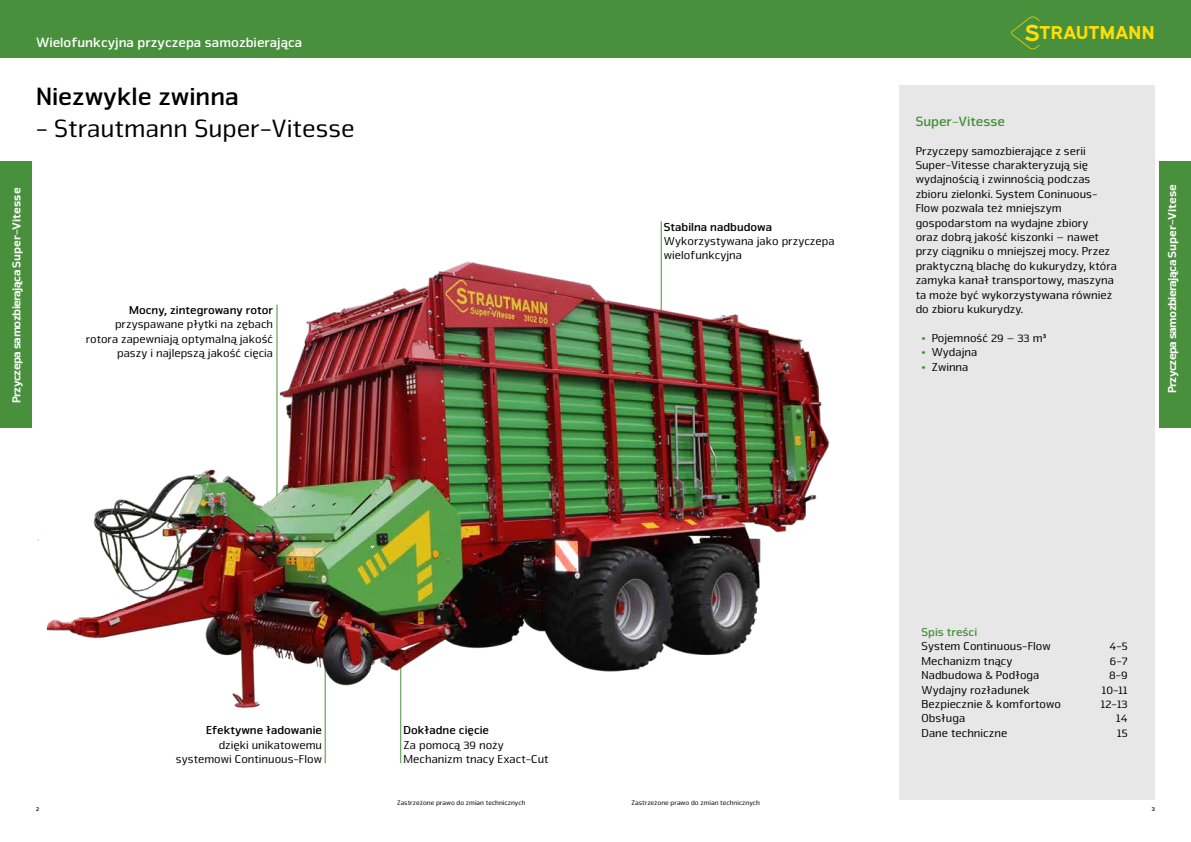
<style>
.page{position:relative;width:1191px;height:842px;background:#fff}
.page>*{position:absolute;margin:0;border:0;box-sizing:border-box;transform-origin:0 0}
.t1{font:26px "Nuri Pro";color:#000}
.t2{font:700 26px "Nuri Pro";color:#000}
.t3{font:700 18.7px "Expressway Rg";color:#ffdd06}
.t4{font:700 14px "Nuri Pro";color:#fff}
.t5{font:700 14px "Nuri Pro";color:#48903c}
.t6{font:12px/14.4px "Nuri Pro";color:#000}
.t7{font:700 12px "Nuri Pro";color:#000}
.t8{font:900 12px "Nuri Pro";letter-spacing:-.05em;color:#fff}
.t9{font:700 12px "Nuri Pro";color:#48903c}
.t10{font:7px "Nuri Pro";color:#000}
.t11{font:700 6px "Nuri Pro";color:#000}
.s1{font-size:23.4px}
.s2{font-weight:700;color:#48903c}
</style>
<div class="page">
<div style="left:0;top:0;width:1191px;height:57px;background:#48903c"></div>
<svg style="left:1011px;top:16px;width:28px;height:33px"></svg>
<div style="left:899px;top:85px;width:256px;height:714px;background:#e7e7e7"></div>
<div style="left:0;top:162px;width:31px;height:266px;background:#48903c"></div>
<div style="left:1159px;top:162px;width:32px;height:266px;background:#48903c"></div>
<img style="left:37px;top:221px;width:793px;height:543px">
<p class="t4" style="left:36px;top:34px;width:268px">Wielofunkcyjna przyczepa samozbierająca</p>
<h2 class="t3" style="left:1024px;top:18px;width:132px"><span class="s1">S</span>TRAUTMANN</h2>
<h1 class="t2" style="left:36px;top:81px;width:204px">Niezwykle zwinna</h1>
<h1 class="t1" style="left:36px;top:113px;width:320px">- Strautmann Super-Vitesse</h1>
<p class="t5" style="left:915px;top:113px;width:91px">Super-Vitesse</p>
<p class="t6" style="left:915px;top:144px;width:203px">Przyczepy samozbierające z serii Super-Vitesse charakteryzują się wydajnością i zwinnością podczas zbioru zielonki. System Coninuous-Flow pozwala też mniejszym gospodarstom na wydajne zbiory<br>oraz dobrą jakość kiszonki – nawet przy ciągniku o mniejszej mocy. Przez praktyczną blachę do kukurydzy, która zamyka kanał transportowy, maszyna ta może być wykorzystywana również do zbioru kukurydzy.</p>
<p class="t6" style="left:921px;top:331px;width:127px"><span class="s2">•</span> Pojemność 29 – 33 m³</p>
<p class="t6" style="left:921px;top:345px;width:58px"><span class="s2">•</span> Wydajna</p>
<p class="t6" style="left:921px;top:360px;width:49px"><span class="s2">•</span> Zwinna</p>
<p class="t8" style="left:9px;top:403px;width:217px;rotate:-90deg">Przyczepa samozbierająca Super-Vitesse</p>
<p class="t8" style="left:1165px;top:393px;width:211px;rotate:-90deg">Przyczepa samozbierająca Super-Vitese</p>
<p class="t7" style="left:664px;top:219px;width:110px">Stabilna nadbudowa</p>
<p class="t6" style="left:664px;top:234px;width:172px">Wykorzystywana jako przyczepa wielofunkcyjna</p>
<p class="t7" style="left:129px;top:303px;width:145px">Mocny, zintegrowany rotor</p>
<p class="t6" style="left:86px;top:317px;width:189px;text-align:right">przyspawane płytki na zębach rotora zapewniają optymalną jakość paszy i najlepszą jakość cięcia</p>
<p class="t7" style="left:206px;top:723px;width:118px">Efektywne ładowanie</p>
<p class="t6" style="left:176px;top:738px;width:148px;text-align:right">dzięki unikatowemu systemowi Continuous-Flow</p>
<p class="t7" style="left:403px;top:723px;width:87px">Dokładne cięcie</p>
<p class="t6" style="left:403px;top:738px;width:146px">Za pomocą 39 noży<br>Mechanizm tnacy Exact-Cut</p>
<p class="t9" style="left:921px;top:625px;width:57px">Spis treści</p>
<p class="t6" style="left:921px;top:639px;width:131px">System Continuous-Flow</p>
<p class="t6" style="left:1109px;top:639px;width:20px">4-5</p>
<p class="t6" style="left:921px;top:654px;width:92px">Mechanizm tnący</p>
<p class="t6" style="left:1109px;top:654px;width:19px">6-7</p>
<p class="t6" style="left:921px;top:668px;width:119px">Nadbudowa &amp; Podłoga</p>
<p class="t6" style="left:1109px;top:668px;width:20px">8-9</p>
<p class="t6" style="left:921px;top:682px;width:110px">Wydajny rozładunek</p>
<p class="t6" style="left:1102px;top:682px;width:27px">10-11</p>
<p class="t6" style="left:921px;top:697px;width:141px">Bezpiecznie &amp; komfortowo</p>
<p class="t6" style="left:1100px;top:697px;width:28px">12-13</p>
<p class="t6" style="left:921px;top:711px;width:45px">Obsługa</p>
<p class="t6" style="left:1116px;top:711px;width:13px">14</p>
<p class="t6" style="left:921px;top:726px;width:87px">Dane techniczne</p>
<p class="t6" style="left:1117px;top:726px;width:12px">15</p>
<p class="t10" style="left:397px;top:799px;width:130px">Zastrzeżone prawo do zmian technicznych</p>
<p class="t10" style="left:631px;top:799px;width:130px">Zastrzeżone prawo do zmian technicznych</p>
<p class="t11" style="left:36px;top:805px;width:5px">2</p>
<p class="t11" style="left:1151px;top:805px;width:5px">3</p>
</div>
